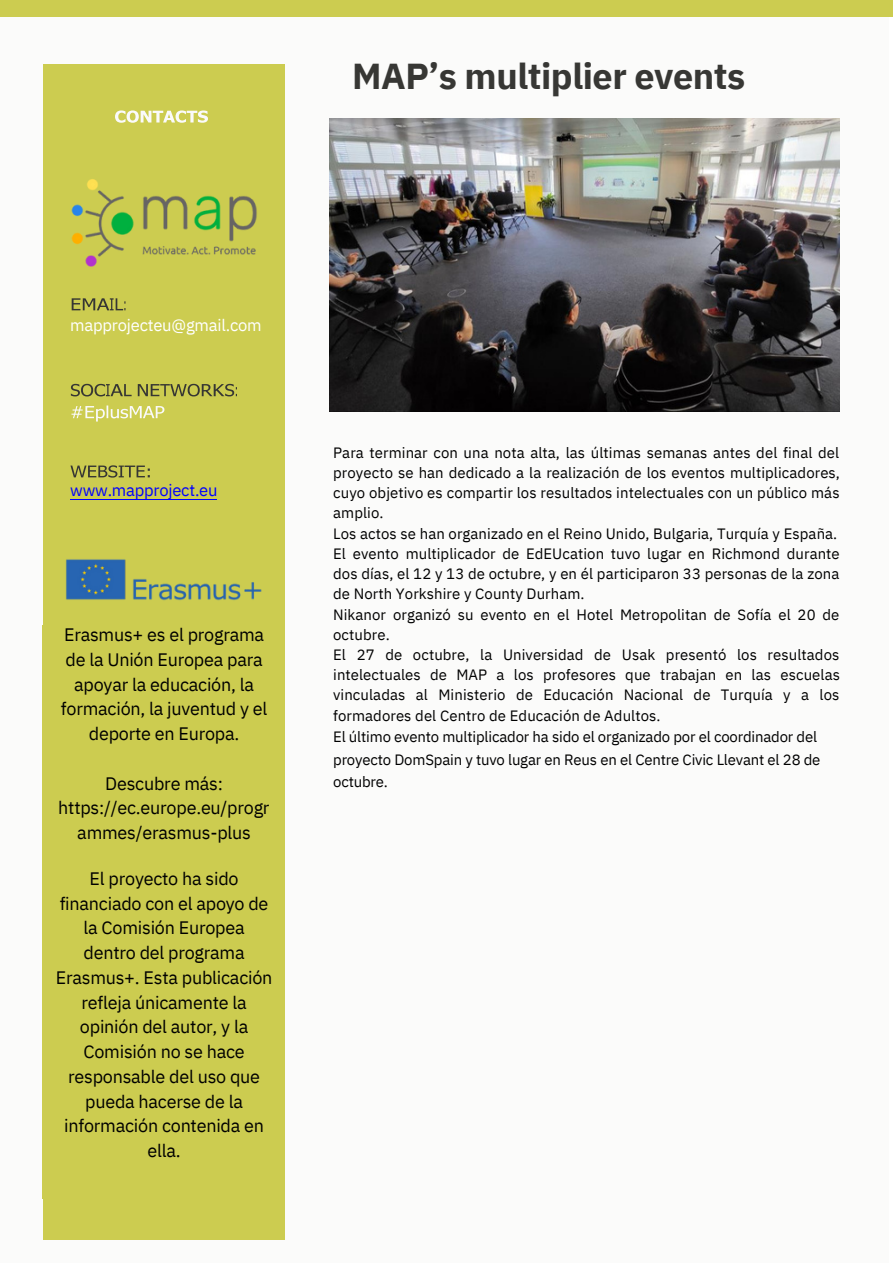
<style>
.page{position:relative;width:893px;height:1264px;background:#fff}
.page>*{position:absolute;margin:0;border:0;box-sizing:border-box;transform-origin:0 0}
.t1{font:700 36px "IBM Plex Sans";letter-spacing:-.015em;color:#373734}
.t2{font:18px/24.8px "IBM Plex Sans";letter-spacing:-.015em;color:#000;text-align:center}
.t3{font:16.65px "IBM Plex Sans";letter-spacing:-.015em;color:#fff}
.t4{font:16.5px "IBM Plex Sans";letter-spacing:-.015em;color:#00f}
.t5{font:15px/20.5px "IBM Plex Sans";letter-spacing:.005em;color:#000}
</style>
<div class="page">
<div style="left:0;top:0;width:888px;height:1262px;background:#fbfbfa"></div>
<img style="left:330px;top:118px;width:509px;height:293px">
<div style="left:0;top:0;width:892px;height:17px;background:#cccc50"></div>
<div style="left:43px;top:65px;width:241px;height:1174px;background:#cccc50"></div>
<img style="left:71px;top:179px;width:186px;height:88px">
<img style="left:66px;top:559px;width:196px;height:42px">
<svg style="left:72px;top:298px;width:53px;height:12px"></svg>
<svg style="left:70px;top:465px;width:80px;height:12px"></svg>
<svg style="left:115px;top:110px;width:93px;height:13px"></svg>
<hr style="left:70px;top:499px;width:146px;height:1px;background:#00f">
<svg style="left:71px;top:384px;width:61px;height:12px"></svg>
<svg style="left:138px;top:384px;width:99px;height:12px"></svg>
<svg style="left:71px;top:405px;width:93px;height:16px"></svg>
<h1 class="t1" style="left:352px;top:52px;width:394px">MAP’s multiplier events</h1>
<p class="t3" style="left:70px;top:314px;width:193px">mapprojecteu@gmail.com</p>
<p class="t4" style="left:70px;top:479px;width:149px">www.mapproject.eu</p>
<p class="t2" style="left:61px;top:622px;width:208px">Erasmus+ es el programa de la Unión Europea para apoyar la educación, la formación, la juventud y el deporte en Europa.</p>
<p class="t2" style="left:58px;top:770px;width:213px">Descubre más: https://ec.europe.eu/progr ammes/erasmus-plus</p>
<p class="t2" style="left:56px;top:865px;width:218px">El proyecto ha sido financiado con el apoyo de la Comisión Europea dentro del programa<br>Erasmus+. Esta publicación refleja únicamente la opinión del autor, y la<br>Comisión no se hace responsable del uso que pueda hacerse de la información contenida en ella.</p>
<p class="t5" style="left:333px;top:441px;width:508px">Para terminar con una nota alta, las últimas semanas antes del final del proyecto se han dedicado a la realización de los eventos multiplicadores, cuyo objetivo es compartir los resultados intelectuales con un público más amplio.<br>Los actos se han organizado en el Reino Unido, Bulgaria, Turquía y España.<br>El evento multiplicador de EdEUcation tuvo lugar en Richmond durante dos días, el 12 y 13 de octubre, y en él participaron 33 personas de la zona de North Yorkshire y County Durham.<br>Nikanor organizó su evento en el Hotel Metropolitan de Sofía el 20 de octubre.<br>El 27 de octubre, la Universidad de Usak presentó los resultados intelectuales de MAP a los profesores que trabajan en las escuelas vinculadas al Ministerio de Educación Nacional de Turquía y a los formadores del Centro de Educación de Adultos.<br>El último evento multiplicador ha sido el organizado por el coordinador del proyecto DomSpain y tuvo lugar en Reus en el Centre Civic Llevant el 28 de octubre.</p>
</div>
